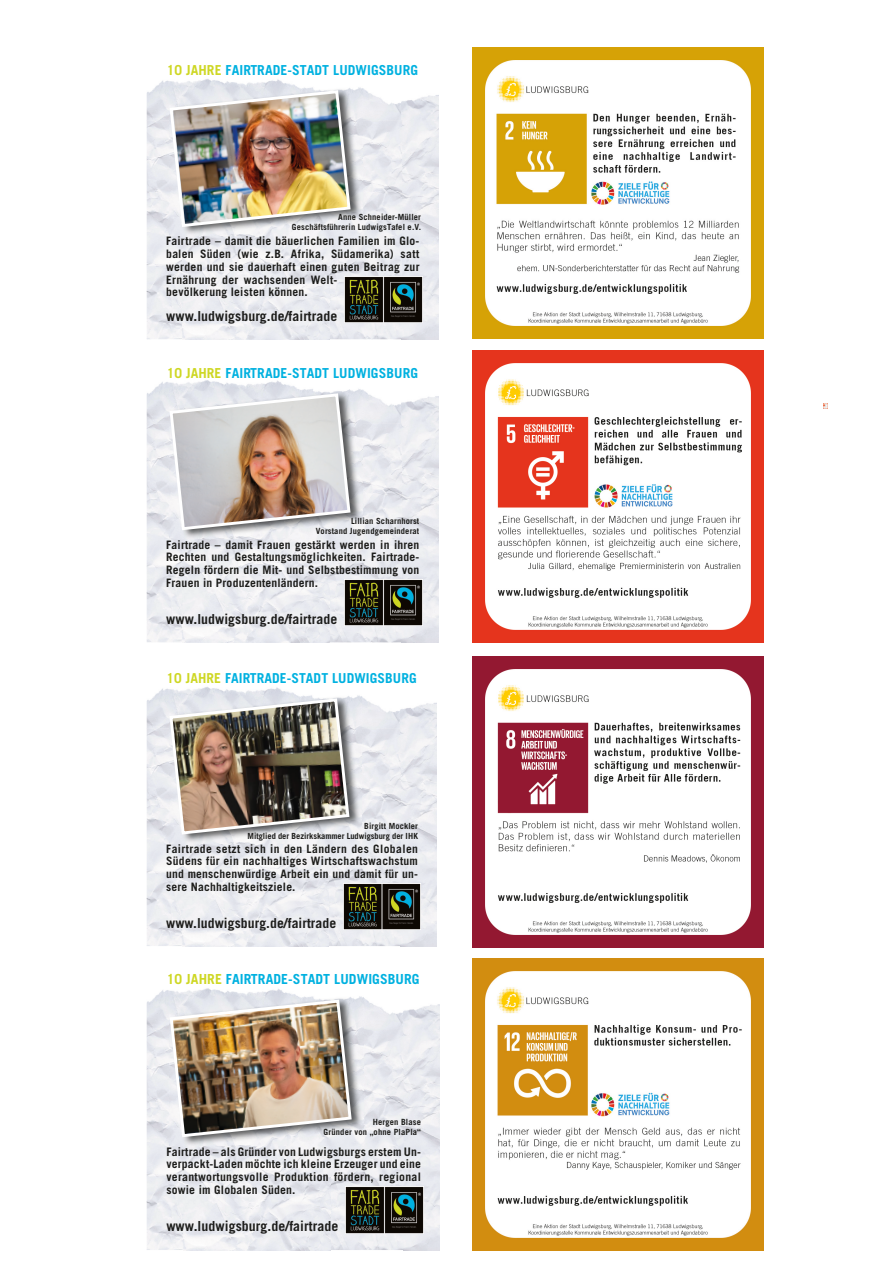
<style>
.page{position:relative;width:893px;height:1263px;background:#fff}
.page>*{position:absolute;margin:0;border:0;box-sizing:border-box;transform-origin:0 0}
.t1{font:700 13.8px "Ludwigsburg Trade Gothic";letter-spacing:-.01em;color:#00b1e0}
.t2{font:700 13.8px "Ludwigsburg Trade Gothic";letter-spacing:-.01em;color:#1d1d1b}
.t3{font:700 13.65px "Ludwigsburg Trade Gothic";letter-spacing:-.01em;color:#00b1e0}
.t4{font:700 13.65px "Ludwigsburg Trade Gothic";letter-spacing:-.01em;color:#1d1d1b}
.t5{font:700 11.7px/12.8px "Ludwigsburg Trade Gothic";color:#1d1d1b;text-align:justify}
.t6{font:700 11.55px/12.6px "Ludwigsburg Trade Gothic";color:#1d1d1b;text-align:justify}
.t7{font:700 8.55px/10.2px "Ludwigsburg Trade Gothic";color:#1d1d1b;text-align:right}
.t8{font:700 8.4px/10.1px "Ludwigsburg Trade Gothic";letter-spacing:-.02em;color:#1d1d1b;text-align:right}
.s1{color:#ced724}
</style>
<div class="page">
<img style="left:147px;top:79px;width:255px;height:41px">
<img style="left:402px;top:95px;width:36px;height:244px">
<img style="left:147px;top:120px;width:36px;height:219px">
<img style="left:329px;top:120px;width:73px;height:219px">
<img style="left:183px;top:236px;width:146px;height:103px">
<img style="left:344px;top:276px;width:78px;height:47px">
<img style="left:170px;top:87px;width:192px;height:149px">
<img style="left:168px;top:89px;width:184px;height:140px">
<img style="left:147px;top:380px;width:255px;height:43px">
<img style="left:402px;top:396px;width:36px;height:246px">
<img style="left:147px;top:423px;width:36px;height:219px">
<img style="left:329px;top:423px;width:73px;height:219px">
<img style="left:183px;top:539px;width:146px;height:103px">
<img style="left:170px;top:391px;width:192px;height:148px">
<img style="left:168px;top:392px;width:184px;height:140px">
<img style="left:344px;top:579px;width:78px;height:47px">
<img style="left:147px;top:687px;width:253px;height:41px">
<img style="left:400px;top:703px;width:37px;height:243px">
<img style="left:147px;top:728px;width:36px;height:218px">
<img style="left:328px;top:728px;width:73px;height:218px">
<img style="left:183px;top:843px;width:145px;height:103px">
<img style="left:170px;top:696px;width:191px;height:147px">
<img style="left:168px;top:697px;width:183px;height:139px">
<img style="left:343px;top:883px;width:78px;height:46px">
<img style="left:147px;top:988px;width:256px;height:42px">
<img style="left:403px;top:1004px;width:37px;height:246px">
<img style="left:147px;top:1030px;width:36px;height:220px">
<img style="left:330px;top:1030px;width:74px;height:220px">
<img style="left:183px;top:1146px;width:147px;height:104px">
<img style="left:170px;top:997px;width:193px;height:149px">
<img style="left:168px;top:998px;width:185px;height:141px">
<img style="left:346px;top:1186px;width:78px;height:47px">
<svg style="left:824px;top:404px;width:4px;height:4px"></svg>
<img style="left:472px;top:959px;width:291px;height:291px">
<img style="left:472px;top:48px;width:291px;height:291px">
<img style="left:472px;top:351px;width:291px;height:291px">
<img style="left:472px;top:656px;width:291px;height:291px">
<p class="t1" style="left:167px;top:61px;width:253px"><span class="s1">10 JAHRE</span> FAIRTRADE-STADT LUDWIGSBURG</p>
<p class="t7" style="left:292px;top:211px;width:131px">Anne Schneider-Müller<br>Geschäftsführerin LudwigsTafel e.V.</p>
<p class="t5" style="left:166px;top:235px;width:255px;text-align:left">Fairtrade – damit die bäuerlichen Familien im Glo&shy;balen Süden (wie z.B. Afrika, Südamerika) satt werden und sie dauerhaft einen guten Beitrag zur Ernährung der wachsenden Welt-<br>bevölkerung leisten können.</p>
<p class="t2" style="left:166px;top:307px;width:173px">www.ludwigsburg.de/fairtrade</p>
<p class="t1" style="left:167px;top:364px;width:253px"><span class="s1">10 JAHRE</span> FAIRTRADE-STADT LUDWIGSBURG</p>
<p class="t7" style="left:316px;top:515px;width:105px">Lillian Scharnhorst<br>Vorstand Jugendgemeinderat</p>
<p class="t5" style="left:166px;top:538px;width:255px">Fairtrade – damit Frauen gestärkt werden in ihren Rechten und Gestaltungsmöglichkeiten. Fairtrade-Regeln fördern die Mit- und Selbstbestimmung von Frauen in Produzentenländern.</p>
<p class="t2" style="left:166px;top:610px;width:173px">www.ludwigsburg.de/fairtrade</p>
<p class="t3" style="left:167px;top:670px;width:252px"><span class="s1">10 JAHRE</span> FAIRTRADE-STADT LUDWIGSBURG</p>
<p class="t8" style="left:248px;top:821px;width:172px">Birgitt Mockler<br>Mitglied der Bezirkskammer Ludwigsburg der IHK</p>
<p class="t6" style="left:166px;top:842px;width:254px">Fairtrade setzt sich in den Ländern des Globalen Südens für ein nachhaltiges Wirtschaftswachstum und menschenwürdige Arbeit ein und damit für un&shy;sere Nachhaltigkeitsziele.</p>
<p class="t4" style="left:166px;top:914px;width:172px">www.ludwigsburg.de/fairtrade</p>
<p class="t1" style="left:167px;top:970px;width:255px"><span class="s1">10 JAHRE</span> FAIRTRADE-STADT LUDWIGSBURG</p>
<p class="t7" style="left:324px;top:1117px;width:99px">Hergen Blase<br>Gründer von „ohne PlaPla“</p>
<p class="t5" style="left:166px;top:1145px;width:256px">Fairtrade – als Gründer von Ludwigsburgs erstem Un&shy;verpackt-Laden möchte ich kleine Erzeuger und eine verantwortungsvolle Produktion fördern, regional sowie im Globalen Süden.</p>
<p class="t2" style="left:166px;top:1218px;width:174px">www.ludwigsburg.de/fairtrade</p>
</div>
